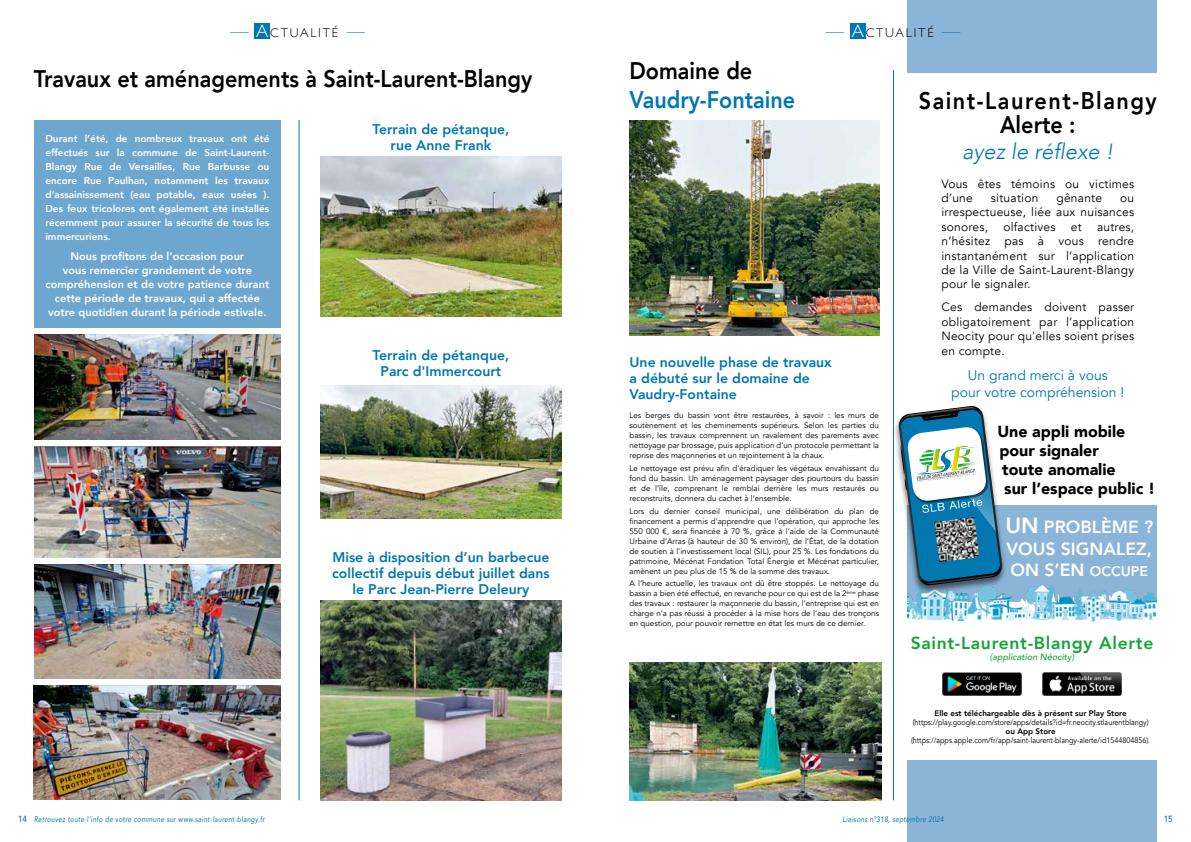
<style>
.page{position:relative;width:1191px;height:842px;background:#fff}
.page>*{position:absolute;margin:0;border:0;box-sizing:border-box;transform-origin:0 0}
.t1{font:800 24px "Avenir";color:#000;scale:.9 1}
.t2{font:800 24px/24px "Avenir";letter-spacing:.07em;color:#000;text-align:center;scale:.9 1}
.t3{font:800 24px "Avenir";color:#0077b0;scale:.9 1}
.t4{font:italic 300 22px "Avenir";color:#0077b0}
.t5{font:800 17.6px/21.1px "Avenir";color:#fff;text-align:justify}
.t6{font:800 17.4px "Avenir";letter-spacing:.04em;color:#13a538}
.t7{font:900 16px "Avenir";color:#000}
.t8{font:800 14px/16px "Avenir";color:#0077b0;text-align:center}
.t9{font:14px/16.8px "Avenir";color:#0077b0;text-align:center}
.t10{font:300 12.7px "Gill Sans";letter-spacing:.145em;color:#000}
.t11{font:12px/14.4px "Avenir";letter-spacing:.02em;color:#000;text-align:justify}
.t12{font:800 11px/14px "Avenir";color:#fff;text-align:center}
.t13{font:800 10px/14px "Avenir";color:#fff;text-align:justify}
.t14{font:italic 500 9px "Avenir";color:#13a538}
.t15{font:500 9px "Avenir";color:#0077b0;scale:.9 1}
.t16{font:8px/10px "Avenir";color:#000;text-align:justify}
.t17{font:8px "Avenir";color:#000;scale:.9 1}
.t18{font:italic 8px "Avenir";letter-spacing:.05em;color:#0077b0;scale:.8 1}
.t19{font:800 8px "Avenir";color:#000}
.s1{font-size:18.2px;color:#0077b0}
.s2{font-size:18.2px;color:#fff}
.s3{font-size:22px}
.s4{font-size:14px}
.s5{font-weight:500;font-style:normal;font-size:9px}
</style>
<div class="page">
<img style="left:320px;top:600px;width:241px;height:200px">
<img style="left:320px;top:386px;width:241px;height:132px">
<img style="left:320px;top:156px;width:241px;height:160px">
<img style="left:629px;top:120px;width:250px;height:216px">
<img style="left:629px;top:663px;width:252px;height:137px">
<hr style="left:299px;top:120px;width:1px;height:680px;background:#0077b0">
<hr style="left:893px;top:70px;width:1px;height:730px;background:#0077b0">
<div style="left:907px;top:505px;width:250px;height:96px;background:#8ab5d8"></div>
<div style="left:907px;top:760px;width:250px;height:82px;background:#8ab5d8"></div>
<div style="left:907px;top:0;width:250px;height:73px;background:#8ab5d8"></div>
<img style="left:907px;top:584px;width:250px;height:38px">
<img style="left:942px;top:673px;width:79px;height:23px">
<img style="left:1042px;top:673px;width:79px;height:23px">
<div style="left:892px;top:404px;width:115px;height:191px;background:#000;opacity:.56"></div>
<svg style="left:898px;top:406px;width:105px;height:180px"></svg>
<img style="left:934px;top:517px;width:45px;height:45px">
<div style="left:34px;top:120px;width:247px;height:207px;background:#6da7d0"></div>
<img style="left:34px;top:686px;width:247px;height:114px">
<img style="left:34px;top:564px;width:247px;height:115px">
<img style="left:34px;top:446px;width:247px;height:111px">
<img style="left:34px;top:334px;width:247px;height:105px">
<div style="left:254px;top:23px;width:16px;height:15px;background:#0077b0"></div>
<div style="left:850px;top:23px;width:15px;height:15px;background:#0077b0"></div>
<h3 class="t10" style="left:230px;top:23px;width:136px"><span class="s1">—</span> <span class="s2">A</span>CTUALITÉ <span class="s1">—</span></h3>
<h3 class="t10" style="left:826px;top:23px;width:136px"><span class="s1">—</span> <span class="s2">A</span>CTUALITÉ <span class="s1">—</span></h3>
<h1 class="t1" style="left:34px;top:59px;width:555px">Travaux et aménagements à Saint-Laurent-Blangy</h1>
<p class="t13" style="left:45px;top:131px;width:225px">Durant l’été, de nombreux travaux ont été effectués sur la commune de Saint-Laurent-Blangy Rue de Versailles, Rue Barbusse ou encore Rue Paulhan, notamment les travaux d’assainissement (eau potable, eaux usées ).<br>Des feux tricolores ont également été installés récemment pour assurer la sécurité de tous les immercuriens.</p>
<h3 class="t12" style="left:45px;top:249px;width:225px">Nous profitons de l’occasion pour<br>vous remercier grandement de votre compréhension et de votre patience durant cette période de travaux, qui a affectée votre quotidien durant la période estivale.</h3>
<h3 class="t8" style="left:372px;top:121px;width:138px">Terrain de pétanque, rue Anne Frank</h3>
<h3 class="t8" style="left:372px;top:347px;width:138px">Terrain de pétanque,<br>Parc d'Immercourt</h3>
<h3 class="t8" style="left:332px;top:549px;width:219px">Mise à disposition d’un barbecue collectif depuis début juillet dans le Parc Jean-Pierre Deleury</h3>
<h1 class="t1" style="left:629px;top:52px;width:138px">Domaine de</h1>
<h1 class="t3" style="left:629px;top:80px;width:186px">Vaudry-Fontaine</h1>
<h3 class="t8" style="left:629px;top:355px;width:204px;text-align:left">Une nouvelle phase de travaux a débuté sur le domaine de<br>Vaudry-Fontaine</h3>
<p class="t16" style="left:629px;top:410px;width:251px">Les berges du bassin vont être restaurées, à savoir : les murs de soutènement et les cheminements supérieurs. Selon les parties du bassin, les travaux comprennent un ravalement des parements avec nettoyage par brossage, puis application d’un protocole permettant la reprise des maçonneries et un rejointement à la chaux.</p>
<p class="t16" style="left:629px;top:463px;width:251px">Le nettoyage est prévu afin d’éradiquer les végétaux envahissant du fond du bassin. Un aménagement paysager des pourtours du bassin et de l’île, comprenant le remblai derrière les murs restaurés ou reconstruits, donnera du cachet à l’ensemble.</p>
<p class="t16" style="left:629px;top:506px;width:251px">Lors du dernier conseil municipal, une délibération du plan de financement a permis d’apprendre que l’opération, qui approche les 550 000 €, sera financée à 70 %, grâce à l’aide de la Communauté Urbaine d’Arras (à hauteur de 30 % environ), de l’État, de la dotation de soutien à l’investissement local (SIL), pour 25 %. Les fondations du patrimoine, Mécénat Fondation Total Énergie et Mécénat particulier, amènent un peu plus de 15 % de la somme des travaux.</p>
<p class="t16" style="left:629px;top:579px;width:251px">A l’heure actuelle, les travaux ont dû être stoppés. Le nettoyage du bassin a bien été effectué, en revanche pour ce qui est de la 2<sup>ème</sup> phase des travaux : restaurer la maçonnerie du bassin, l’entreprise qui est en charge n’a pas réussi à procéder à la mise hors de l’eau des tronçons en question, pour pouvoir remettre en état les murs de ce dernier.</p>
<h1 class="t2" style="left:918px;top:88px;width:266px">Saint-Laurent-Blangy<br>Alerte :</h1>
<h2 class="t4" style="left:962px;top:138px;width:153px">ayez le réflexe !</h2>
<h3 class="t11" style="left:941px;top:176px;width:194px">Vous êtes témoins ou victimes d’une</h3>
<h3 class="t11" style="left:991px;top:191px;width:49px">situation</h3>
<h3 class="t11" style="left:1056px;top:191px;width:47px">gênante</h3>
<h3 class="t11" style="left:941px;top:191px;width:194px;text-indent:179px">ou irrespectueuse, liée aux nuisances sonores,</h3>
<h3 class="t11" style="left:1003px;top:220px;width:54px">olfactives</h3>
<h3 class="t11" style="left:1070px;top:220px;width:12px">et</h3>
<h3 class="t11" style="left:941px;top:220px;width:194px;text-indent:156px">autres, n’hésitez pas à vous rendre instantanément sur l’application de la Ville de Saint-Laurent-Blangy pour le signaler.</h3>
<h3 class="t11" style="left:941px;top:300px;width:194px">Ces demandes doivent passer obligatoirement par l’application Neocity pour qu'elles soient prises en compte.</h3>
<h3 class="t9" style="left:951px;top:367px;width:175px">Un grand merci à vous<br>pour votre compréhension !</h3>
<h3 class="t7" style="left:997px;top:418px;width:130px">Une appli mobile</h3>
<h3 class="t7" style="left:999px;top:437px;width:101px">pour signaler</h3>
<h3 class="t7" style="left:1002px;top:456px;width:115px">toute anomalie</h3>
<h3 class="t7" style="left:1004px;top:475px;width:152px">sur l’espace public !</h3>
<h3 class="t5" style="left:1005px;top:517px;width:149px"><span class="s3">UN</span> PROBLÈME ?<br>VOUS SIGNALEZ, ON S’EN <span class="s4">OCCUPE</span></h3>
<h3 class="t6" style="left:910px;top:629px;width:244px">Saint-Laurent-Blangy Alerte</h3>
<p class="t14" style="left:990px;top:651px;width:86px">(application Néocity)</p>
<p class="t19" style="left:934px;top:707px;width:194px">Elle est téléchargeable dès à présent sur Play Store</p>
<p class="t17" style="left:912px;top:717px;width:264px">(https://play.google.com/store/apps/details?id=fr.neocity.stlaurentblangy)</p>
<p class="t19" style="left:1005px;top:725px;width:52px">ou App Store</p>
<p class="t17" style="left:911px;top:736px;width:267px">(https://apps.apple.com/fr/app/saint-laurent-blangy-alerte/id1544804856).</p>
<p class="t18" style="left:18px;top:814px;width:309px"><span class="s5">14</span> Retrouvez toute l’info de votre commune sur www.saint-laurent-blangy.fr</p>
<p class="t18" style="left:842px;top:814px;width:128px">Liaisons n°318, septembre 2024</p>
<p class="t15" style="left:1163px;top:811px;width:11px">15</p>
</div>
